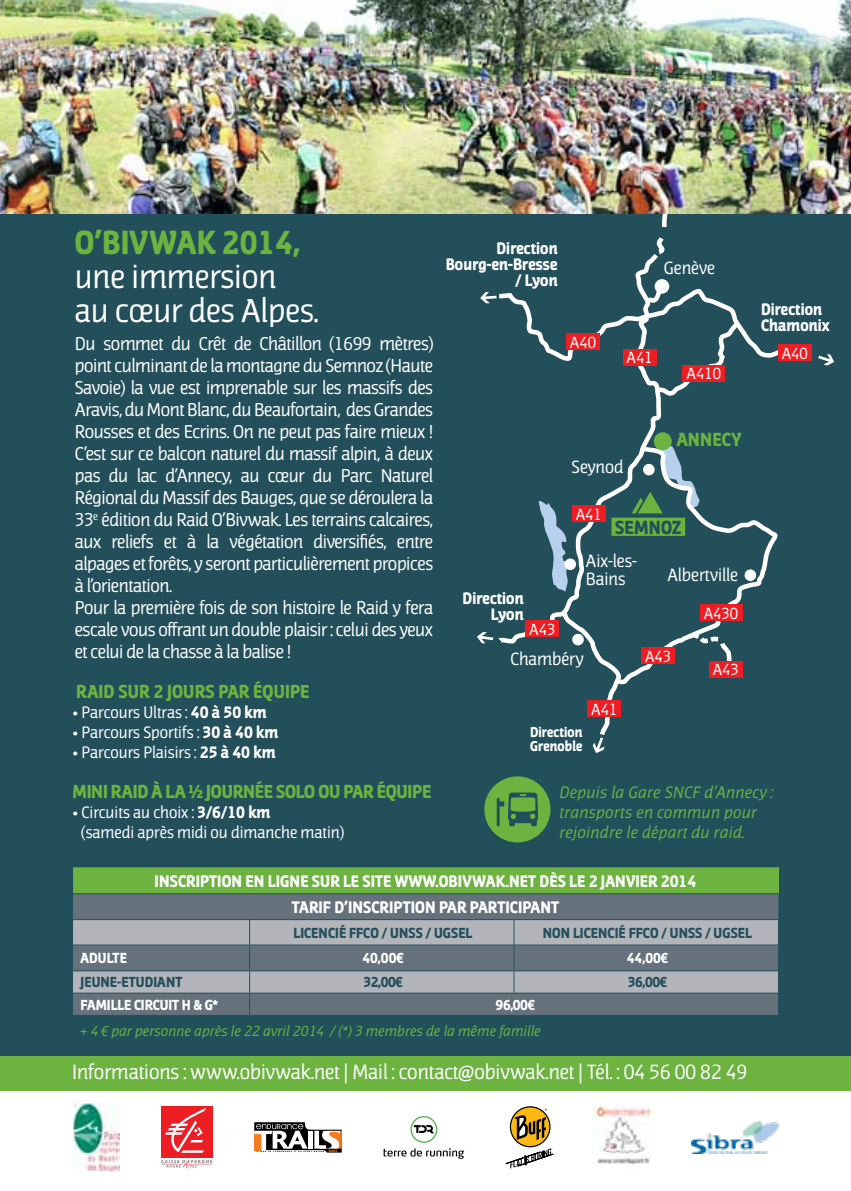
<style>
.page{position:relative;width:851px;height:1191px;background:#fff}
.page>*{position:absolute;margin:0;border:0;box-sizing:border-box;transform-origin:0 0}
.t1{font:32px/34px "Jaures";color:#fff}
.t2{font:700 32px "Jaures";color:#6cb33f}
.t3{font:20px "Jaures";color:#fff}
.t4{font:700 18.2px "Jaures";color:#6cb33f}
.t5{font:700 18.2px "Jaures";color:#234f5b}
.t6{font:18px/22px "Jaures";letter-spacing:-.02em;color:#fff}
.t7{font:700 18px "Jaures";letter-spacing:-.02em;color:#6cb33f}
.t8{font:700 18px "Jaures";color:#6cb33f}
.t9{font:17.2px/17.2px "Jaures";color:#fff}
.t10{font:16px/20px "Jaures";color:#fff}
.t11{font:700 16px/26.4px "Jaures";color:#fff;text-align:center}
.t12{font:italic 16px/20px "Jaures";letter-spacing:.03em;color:#6cb33f}
.t13{font:700 15.8px/15.8px "Jaures";color:#fff;text-align:right}
.t14{font:15.6px "Jaures";color:#fff}
.t15{font:700 14px "Jaures";color:#234f5b}
.t16{font:italic 14px "Jaures";letter-spacing:.02em;color:#6cb33f}
.t17{font:700 14px "Jaures";letter-spacing:-.01em;color:#fff}
.t18{font:700 13.6px/13.6px "Jaures";color:#fff}
.s1{font-weight:700}
</style>
<div class="page">
<div style="left:0;top:0;width:850px;height:1064px;background:#234f5b"></div>
<div style="left:0;top:1056px;width:850px;height:34px;background:#6cb33f"></div>
<div style="left:72px;top:866px;width:706px;height:27px;background:#6cb33f"></div>
<div style="left:73px;top:894px;width:705px;height:121px;background:#66727b"></div>
<svg style="left:73px;top:920px;width:704px;height:72px;background:#969ba2"></svg>
<hr style="left:72px;top:866px;width:177px;height:1px;background:#234f5b">
<hr style="left:249px;top:866px;width:265px;height:1px;background:#234f5b">
<hr style="left:514px;top:866px;width:264px;height:1px;background:#234f5b">
<hr style="left:72px;top:919px;width:177px;height:1px;background:#234f5b">
<hr style="left:249px;top:919px;width:265px;height:1px;background:#234f5b">
<hr style="left:514px;top:919px;width:264px;height:1px;background:#234f5b">
<hr style="left:72px;top:944px;width:177px;height:1px;background:#234f5b">
<hr style="left:249px;top:944px;width:265px;height:1px;background:#234f5b">
<hr style="left:514px;top:944px;width:264px;height:1px;background:#234f5b">
<hr style="left:72px;top:970px;width:177px;height:1px;background:#234f5b">
<hr style="left:249px;top:970px;width:265px;height:1px;background:#234f5b">
<svg style="left:513px;top:920px;width:1px;height:72px"></svg>
<hr style="left:514px;top:970px;width:264px;height:1px;background:#234f5b">
<svg style="left:72px;top:867px;width:1px;height:105px"></svg>
<hr style="left:72px;top:992px;width:177px;height:1px;background:#234f5b">
<svg style="left:249px;top:920px;width:1px;height:95px"></svg>
<hr style="left:249px;top:992px;width:265px;height:1px;background:#234f5b">
<hr style="left:514px;top:992px;width:264px;height:1px;background:#234f5b">
<svg style="left:777px;top:920px;width:1px;height:95px"></svg>
<svg style="left:477px;top:632px;width:16px;height:11px"></svg>
<svg style="left:818px;top:354px;width:16px;height:11px"></svg>
<svg style="left:498px;top:395px;width:175px;height:249px"></svg>
<div style="left:778px;top:345px;width:33px;height:16px;background:#ed1d24"></div>
<div style="left:526px;top:621px;width:33px;height:16px;background:#ed1d24"></div>
<svg style="left:480px;top:213px;width:306px;height:182px"></svg>
<svg style="left:560px;top:608px;width:60px;height:145px"></svg>
<svg style="left:612px;top:443px;width:166px;height:242px"></svg>
<div style="left:587px;top:700px;width:33px;height:16px;background:#ed1d24"></div>
<div style="left:572px;top:506px;width:33px;height:16px;background:#ed1d24"></div>
<div style="left:641px;top:648px;width:33px;height:16px;background:#ed1d24"></div>
<div style="left:611px;top:517px;width:74px;height:19px;background:#6cb33f"></div>
<svg style="left:631px;top:445px;width:69px;height:68px"></svg>
<svg style="left:684px;top:629px;width:49px;height:44px"></svg>
<div style="left:709px;top:661px;width:33px;height:16px;background:#ed1d24"></div>
<div style="left:699px;top:604px;width:43px;height:17px;background:#ed1d24"></div>
<div style="left:653px;top:432px;width:18px;height:18px;background:#6cb33f;border-radius:50%"></div>
<div style="left:484px;top:776px;width:66px;height:66px;background:#6cb33f;border-radius:50%"></div>
<svg style="left:496px;top:792px;width:42px;height:34px"></svg>
<img style="left:0;top:0;width:850px;height:213px">
<svg style="left:254px;top:1122px;width:88px;height:30px"></svg>
<svg style="left:410px;top:1116px;width:27px;height:26px"></svg>
<svg style="left:383px;top:1148px;width:81px;height:10px"></svg>
<img style="left:73px;top:1103px;width:46px;height:68px">
<div style="left:161px;top:1106px;width:51px;height:51px;background:#ed1d24"></div>
<svg style="left:165px;top:1108px;width:41px;height:44px"></svg>
<svg style="left:161px;top:1159px;width:51px;height:9px"></svg>
<img style="left:592px;top:1106px;width:60px;height:59px">
<svg style="left:506px;top:1106px;width:47px;height:62px"></svg>
<img style="left:691px;top:1121px;width:87px;height:32px">
<h1 class="t2" style="left:75px;top:224px;width:227px">O’BIVWAK 2014,</h1>
<h1 class="t1" style="left:75px;top:261px;width:245px">une immersion<br>au cœur des Alpes.</h1>
<p class="t6" style="left:75px;top:333px;width:360px">Du sommet du Crêt de Châtillon (1699 mètres) point culminant de la montagne du Semnoz (Haute Savoie) la vue est imprenable sur les massifs des Aravis, du Mont Blanc, du Beaufortain, des Grandes Rousses et des Ecrins. On ne peut pas faire mieux !<br>C’est sur ce balcon naturel du massif alpin, à deux pas du lac d’Annecy, au cœur du Parc N aturel Régional du Massif des Bauges, que se déroulera la 33<sup>e</sup> édition du Raid O’Bivwak. Les terrains calcaires, aux reliefs et à la végétation diversifiés, entre alpages et forêts, y seront particulièrement propices à l’orientation.<br>Pour la première fois de son histoire le Raid y fera escale vous offrant un double plaisir : celui des yeux et celui de la chasse à la balise !</p>
<p class="t8" style="left:76px;top:681px;width:235px">RAID SUR 2 JOURS PAR ÉQUIPE</p>
<p class="t10" style="left:72px;top:703px;width:196px">• Parcours Ultras : <span class="s1">40 À 50 KM</span></p>
<p class="t10" style="left:72px;top:723px;width:207px">• Parcours Sportifs : <span class="s1">30 À 40 KM</span></p>
<p class="t10" style="left:72px;top:743px;width:205px">• Parcours Plaisirs : <span class="s1">25 À 40 KM</span></p>
<p class="t7" style="left:72px;top:781px;width:360px">MINI RAID À LA ½ JOURNÉE SOLO OU PAR ÉQUIPE</p>
<p class="t10" style="left:82px;top:803px;width:264px;text-indent:-9px">• Circuits au choix : <span class="s1">3/6/10 KM<br></span>(samedi après midi ou dimanche matin)</p>
<p class="t13" style="left:445px;top:240px;width:113px">DIRECTION<br>BOURG-EN-BRESSE / LYON</p>
<p class="t14" style="left:569px;top:334px;width:28px">A40</p>
<p class="t9" style="left:663px;top:259px;width:53px">Genève</p>
<p class="t14" style="left:626px;top:349px;width:28px">A41</p>
<p class="t14" style="left:686px;top:365px;width:36px">A410</p>
<p class="t13" style="left:760px;top:301px;width:70px;text-align:left">DIRECTION<br>CHAMONIX</p>
<p class="t14" style="left:781px;top:345px;width:28px">A40</p>
<p class="t9" style="left:571px;top:459px;width:53px">Seynod</p>
<p class="t4" style="left:676px;top:429px;width:66px">ANNECY</p>
<p class="t14" style="left:575px;top:506px;width:28px">A41</p>
<p class="t5" style="left:615px;top:516px;width:13px">SEMNO</p>
<p class="t5" style="left:672px;top:516px;width:11px">Z</p>
<p class="t13" style="left:462px;top:590px;width:63px">DIRECTION<br>LYON</p>
<p class="t14" style="left:529px;top:621px;width:28px">A43</p>
<p class="t9" style="left:586px;top:553px;width:53px">Aix-les-<br>Bains</p>
<p class="t9" style="left:510px;top:651px;width:75px">Chambéry</p>
<p class="t9" style="left:667px;top:566px;width:72px">Albertville</p>
<p class="t14" style="left:645px;top:648px;width:28px">A43</p>
<p class="t14" style="left:703px;top:605px;width:36px">A430</p>
<p class="t14" style="left:712px;top:661px;width:28px">A43</p>
<p class="t18" style="left:530px;top:725px;width:54px">DIRECTION<br>GRENOBLE</p>
<p class="t14" style="left:591px;top:700px;width:28px">A41</p>
<p class="t12" style="left:559px;top:783px;width:215px">Depuis la Gare SNCF d’Annecy : transports en commun pour rejoindre le départ du raid.</p>
<p class="t11" style="left:155px;top:867px;width:543px">INSCRIPTION EN LIGNE SUR LE SITE WWW.OBIVWAK.NET DÈS LE 2 JANVIER 2014<br>TARIF D’INSCRIPTION PAR PARTICIPANT</p>
<p class="t15" style="left:293px;top:924px;width:64px">LICENCIÉ FFCO</p>
<p class="t15" style="left:382px;top:924px;width:18px">/ UNSS</p>
<p class="t15" style="left:426px;top:924px;width:17px">/ UGSEL</p>
<p class="t15" style="left:542px;top:924px;width:95px">NON LICENCIÉ FFCO</p>
<p class="t15" style="left:661px;top:924px;width:18px">/ UNSS</p>
<p class="t15" style="left:705px;top:924px;width:17px">/ UGSEL</p>
<p class="t17" style="left:80px;top:950px;width:48px">ADULTE</p>
<p class="t17" style="left:362px;top:950px;width:43px">40,00€</p>
<p class="t17" style="left:626px;top:950px;width:43px">44,00€</p>
<p class="t15" style="left:80px;top:974px;width:103px">JEUNE-ETUDIANT</p>
<p class="t15" style="left:363px;top:974px;width:41px">32,00€</p>
<p class="t15" style="left:627px;top:974px;width:41px">36,00€</p>
<p class="t17" style="left:80px;top:996px;width:139px">FAMILLE CI RCUIT H &amp; G*</p>
<p class="t17" style="left:495px;top:996px;width:41px">96,00€</p>
<p class="t16" style="left:80px;top:1023px;width:462px">+ 4 € par personne après le 22 avril 2014 / (*) 3 membres de la même famille</p>
<p class="t3" style="left:72px;top:1061px;width:676px">Informations : www.obivwak.net | Mail : contact@obivwak.net | Tél. : 04 56 00 82 49</p>
</div>
